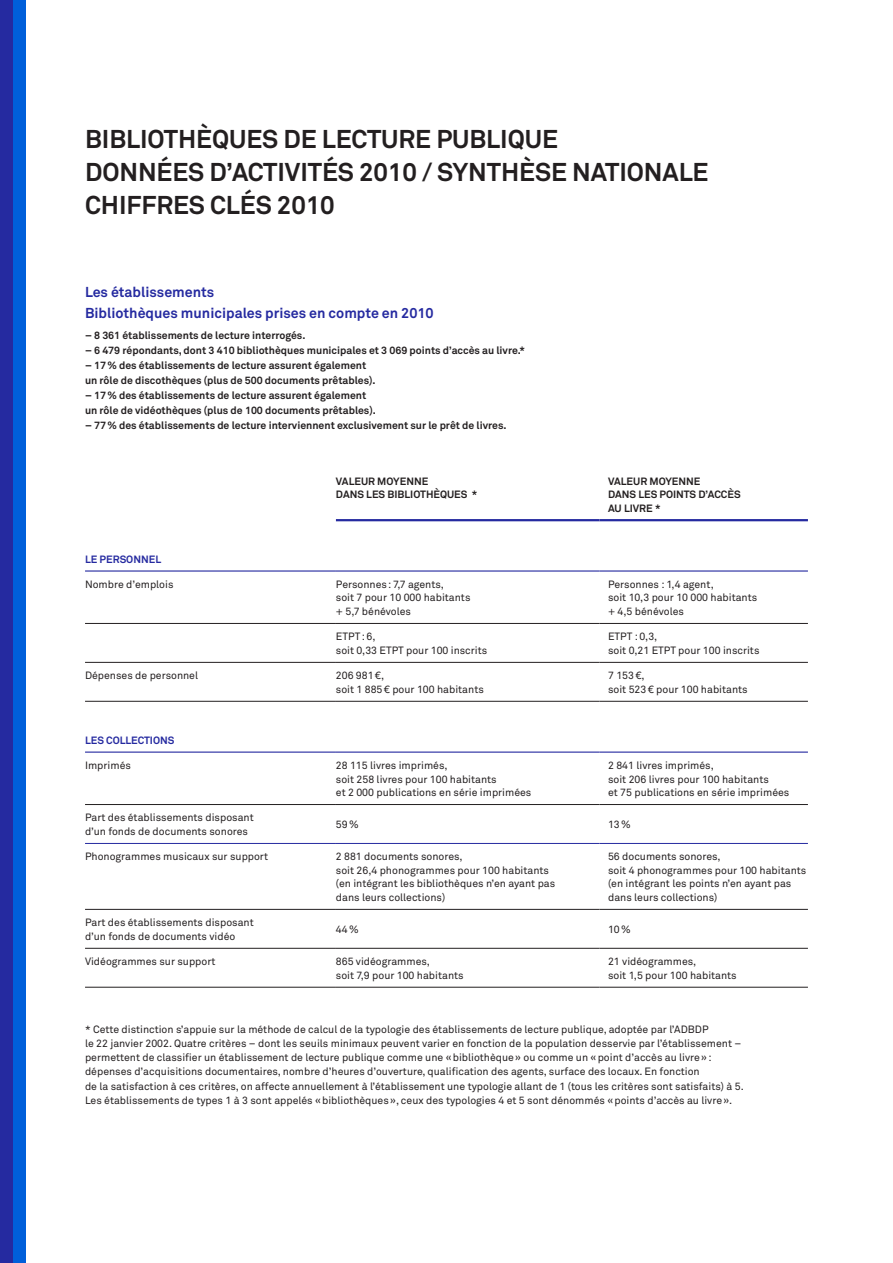
<style>
.page{position:relative;width:893px;height:1263px;background:#fff}
.page>*{position:absolute;margin:0;border:0;box-sizing:border-box;transform-origin:0 0}
.t1{font:700 25.5px/33px "Akkurat";letter-spacing:-.005em;color:#231f20}
.t2{font:700 14.25px/20.2px "Akkurat";color:#252aa0}
.t3{font:10.5px/13.5px "Akkurat";color:#231f20}
.t4{font:700 10.5px/13.5px "Akkurat";color:#231f20}
.t5{font:700 10.5px "Akkurat";color:#252aa0}
</style>
<div class="page">
<hr style="left:85px;top:570px;width:251px;height:2px;background:#252aa0">
<hr style="left:336px;top:570px;width:264px;height:2px;background:#252aa0">
<hr style="left:600px;top:570px;width:208px;height:2px;background:#252aa0">
<hr style="left:336px;top:519px;width:264px;height:2px;background:#252aa0">
<hr style="left:600px;top:519px;width:208px;height:2px;background:#252aa0">
<hr style="left:85px;top:623px;width:251px;height:1px;background:#231f20">
<hr style="left:336px;top:623px;width:264px;height:1px;background:#231f20">
<hr style="left:600px;top:623px;width:208px;height:1px;background:#231f20">
<hr style="left:85px;top:662px;width:251px;height:1px;background:#231f20">
<hr style="left:336px;top:662px;width:264px;height:1px;background:#231f20">
<hr style="left:600px;top:662px;width:208px;height:1px;background:#231f20">
<hr style="left:85px;top:701px;width:251px;height:1px;background:#231f20">
<hr style="left:336px;top:701px;width:264px;height:1px;background:#231f20">
<hr style="left:600px;top:701px;width:208px;height:1px;background:#231f20">
<hr style="left:85px;top:804px;width:251px;height:1px;background:#231f20">
<hr style="left:336px;top:804px;width:264px;height:1px;background:#231f20">
<hr style="left:600px;top:804px;width:208px;height:1px;background:#231f20">
<hr style="left:85px;top:909px;width:251px;height:1px;background:#231f20">
<hr style="left:336px;top:909px;width:264px;height:1px;background:#231f20">
<hr style="left:600px;top:909px;width:208px;height:1px;background:#231f20">
<hr style="left:85px;top:948px;width:251px;height:1px;background:#231f20">
<hr style="left:336px;top:948px;width:264px;height:1px;background:#231f20">
<hr style="left:600px;top:948px;width:208px;height:1px;background:#231f20">
<hr style="left:85px;top:987px;width:251px;height:1px;background:#231f20">
<hr style="left:336px;top:987px;width:264px;height:1px;background:#231f20">
<hr style="left:600px;top:987px;width:208px;height:1px;background:#231f20">
<hr style="left:85px;top:843px;width:251px;height:1px;background:#252aa0">
<hr style="left:336px;top:843px;width:264px;height:1px;background:#252aa0">
<hr style="left:600px;top:843px;width:208px;height:1px;background:#252aa0">
<hr style="left:85px;top:751px;width:251px;height:2px;background:#252aa0">
<hr style="left:336px;top:751px;width:264px;height:2px;background:#252aa0">
<hr style="left:600px;top:751px;width:208px;height:2px;background:#252aa0">
<div style="left:0;top:0;width:13px;height:1263px;background:#252aa0"></div>
<div style="left:13px;top:0;width:13px;height:1263px;background:#005fda"></div>
<h1 class="t1" style="left:85px;top:122px;width:474px">Bibliothèques de lecture publique<br>DONN</h1>
<h1 class="t1" style="left:157px;top:155px;width:90px">ÉES D’ACTI</h1>
<h1 class="t1" style="left:285px;top:155px;width:170px">VITÉS 2010 / SYNTHÈSE</h1>
<h1 class="t1" style="left:572px;top:155px;width:16px">NATIONALE</h1>
<h1 class="t1" style="left:85px;top:188px;width:251px">Chiffres clés 2010</h1>
<h2 class="t2" style="left:85px;top:282px;width:350px">Les établissements<br>Bibliothèques municipales prises en compte en 2010</h2>
<p class="t4" style="left:85px;top:328px;width:222px">– 8 361 établissements de lecture interrogés.</p>
<p class="t4" style="left:85px;top:343px;width:442px">– 6 479 répondants, dont 3 410 bibliothèques municipales et 3 069 points d’accès au livre.*</p>
<p class="t4" style="left:85px;top:357px;width:292px;line-height:15px">– 17% des établissements de lecture assurent également un rôle de discothèques (plus de 500 documents prêtables).</p>
<p class="t4" style="left:85px;top:387px;width:292px;line-height:15px">– 17% des établissements de lecture assurent également un rôle de vidéothèques (plus de 100 documents prêtables).</p>
<p class="t4" style="left:85px;top:418px;width:423px">– 77% des établissements de lecture interviennent exclusivement sur le prêt de livres.</p>
<p class="t4" style="left:336px;top:474px;width:143px">Valeur moyenne<br>dans les Bibliothèques *</p>
<p class="t4" style="left:608px;top:474px;width:134px">Valeur moyenne<br>dans les Points d’accès au livre *</p>
<p class="t5" style="left:85px;top:552px;width:78px">Le personnel</p>
<p class="t3" style="left:85px;top:577px;width:90px">Nombre d’emplois</p>
<p class="t3" style="left:336px;top:577px;width:136px">Personnes: 7,7 agents,<br>soit 7 pour 10 000 habitants + 5,7 bénévoles</p>
<p class="t3" style="left:608px;top:577px;width:151px">Personnes : 1,4 agent,<br>soit 10,3 pour 10 000 habitants + 4,5 bénévoles</p>
<p class="t3" style="left:336px;top:630px;width:153px">ETPT: 6,<br>soit 0,33 ETPT pour 100 inscrits</p>
<p class="t3" style="left:608px;top:630px;width:153px">ETPT : 0,3,<br>soit 0,21 ETPT pour 100 inscrits</p>
<p class="t3" style="left:85px;top:669px;width:115px">Dépenses de personnel</p>
<p class="t3" style="left:336px;top:669px;width:149px">206 981€,<br>soit 1 885€ pour 100 habitants</p>
<p class="t3" style="left:608px;top:669px;width:141px">7 153€,<br>soit 523€ pour 100 habitants</p>
<p class="t5" style="left:85px;top:733px;width:91px">Les collections</p>
<p class="t3" style="left:85px;top:758px;width:47px">Imprimés</p>
<p class="t3" style="left:336px;top:758px;width:197px">28 115 livres imprimés,<br>soit 258 livres pour 100 habitants<br>et 2 000 publications en série imprimées</p>
<p class="t3" style="left:608px;top:758px;width:183px">2 841 livres imprimés,<br>soit 206 livres pour 100 habitants<br>et 75 publications en série imprimées</p>
<p class="t3" style="left:85px;top:811px;width:170px">Part des établissements disposant d’un fonds de documents sonores</p>
<p class="t3" style="left:336px;top:818px;width:24px">59%</p>
<p class="t3" style="left:608px;top:818px;width:24px">13%</p>
<p class="t3" style="left:85px;top:850px;width:185px">Phonogrammes musicaux sur support</p>
<p class="t3" style="left:336px;top:850px;width:221px">2 881 documents sonores,<br>soit 26,4 phonogrammes pour 100 habitants (en intégrant les bibliothèques n’en ayant pas dans leurs collections)</p>
<p class="t3" style="left:608px;top:850px;width:200px">56 documents sonores,<br>soit 4 phonogrammes pour 100 habitants (en intégrant les points n’en ayant pas dans leurs collections)</p>
<p class="t3" style="left:85px;top:916px;width:170px">Part des établissements disposant d’un fonds de documents vidéo</p>
<p class="t3" style="left:336px;top:922px;width:24px">44%</p>
<p class="t3" style="left:608px;top:922px;width:24px">10%</p>
<p class="t3" style="left:85px;top:955px;width:132px">Vidéogrammes sur support</p>
<p class="t3" style="left:336px;top:955px;width:129px">865 vidéogrammes,<br>soit 7,9 pour 100 habitants</p>
<p class="t3" style="left:608px;top:955px;width:130px">21 vidéogrammes,<br>soit 1,5 pour 100 habitants</p>
<p class="t3" style="left:85px;top:1022px;width:660px;line-height:14.2px">* Cette distinction s’appuie sur la méthode de calcul de la typologie des établissements de lecture publique, adoptée par l’ADBDP<br>le 22 janvier 2002. Quatre critères – dont les seuils minimaux peuvent varier en fonction de la population desservie par l’établissement – permettent de classifier un établissement de lecture publique comme une «bibliothèque» ou comme un «point d’accès au livre»: dépenses d’acquisitions documentaires, nombre d’heures d’ouverture, qualification des agents, surface des locaux. En fonction<br>de la satisfaction à ces critères, on affecte annuellement à l’établissement une typologie allant de 1 (tous les critères sont satisfaits) à 5.<br>Les établissements de types 1 à 3 sont appelés «bibliothèques», ceux des typologies 4 et 5 sont dénommés «points d’accès au livre».</p>
</div>
